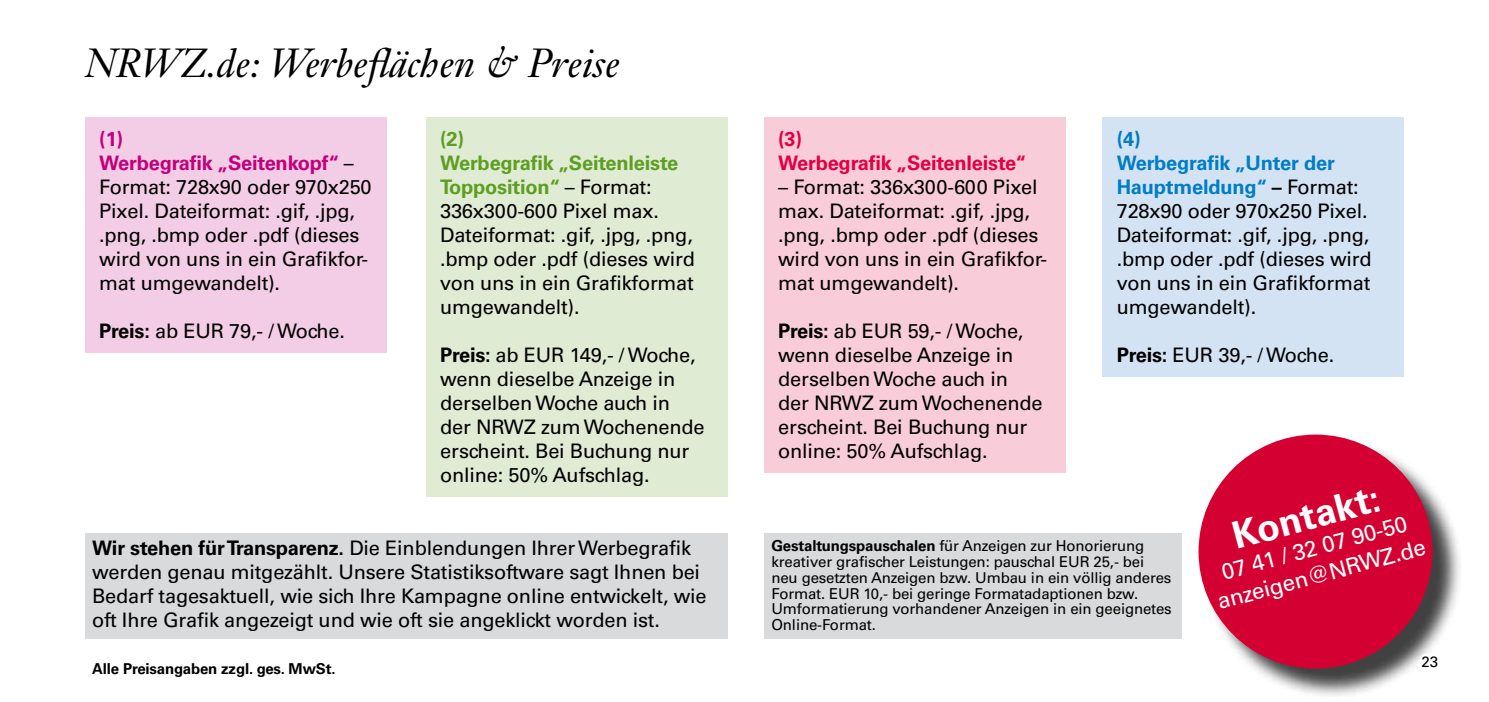
<style>
.page{position:relative;width:1489px;height:702px;background:#fff}
.page>*{position:absolute;margin:0;border:0;box-sizing:border-box;transform-origin:0 0}
.t1{font:italic 40px "Janson Text LT Std";color:#000}
.t2{font:700 37.5px "Univers";color:#fff}
.t3{font:22.5px/27px "Univers";color:#fff;text-align:center}
.t4{font:20px/24px "Univers";letter-spacing:-.01em;color:#000}
.t5{font:700 20px/24px "Univers";letter-spacing:-.01em;color:#e30042}
.t6{font:15px/15.8px "Univers";letter-spacing:-.01em;color:#000}
.t7{font:700 15px "Univers";letter-spacing:-.01em;color:#000}
.s1{font-weight:700;color:#c3007b}
.s2{font-weight:700}
.s3{font-weight:700;color:#5e9e21}
.s4{font-weight:700;color:#007dc4}
</style>
<div class="page">
<div style="left:85px;top:117px;width:301px;height:235px;background:#f3cce5"></div>
<div style="left:426px;top:117px;width:301px;height:379px;background:#dfecd3"></div>
<div style="left:764px;top:117px;width:301px;height:355px;background:#f9ccd9"></div>
<div style="left:1102px;top:117px;width:301px;height:259px;background:#d4e3f3"></div>
<div style="left:85px;top:533px;width:642px;height:105px;background:#d9dadb"></div>
<div style="left:1202px;top:438px;width:261px;height:261px;background:#000;opacity:.75"></div>
<div style="left:1198px;top:434px;width:234px;height:234px;background:#d40032;border-radius:50%"></div>
<svg style="left:1407px;top:651px;width:35px;height:23px"></svg>
<div style="left:764px;top:533px;width:417px;height:105px;background:#d9dadb"></div>
<h1 class="t1" style="left:85px;top:39px;width:536px">NRWZ.de: Werbeflächen &amp; Preise</h1>
<p class="t4" style="left:99px;top:127px;width:274px"><span class="s1">(1)<br>Werbegrafik „Seitenkopf“</span> –<br>Format: 728x90 oder 970x250<br>Pixel. Dateiformat: .gif, .jpg, .png, .bmp oder .pdf (dieses wird von uns in ein Grafikfor&shy;mat umgewandelt).</p>
<p class="t4" style="left:99px;top:319px;width:247px"><span class="s2">Preis:</span> ab EUR 79,- / Woche.</p>
<p class="t4" style="left:440px;top:127px;width:256px"><span class="s3">(2)<br>Werbegrafik „Seitenleiste<br>Topposition“</span> – Format:<br>336x300-600 Pixel max.<br>Dateiformat: .gif, .jpg, .png, .bmp oder .pdf (dieses wird von uns in ein Grafikformat umgewandelt).</p>
<p class="t4" style="left:440px;top:343px;width:266px"><span class="s2">Preis:</span> ab EUR 149,- / Woche, wenn dieselbe Anzeige in derselben Woche auch in der NRWZ zum Wochenende erscheint. Bei Buchung nur online: 50% Aufschlag.</p>
<p class="t4" style="left:92px;top:536px;width:616px"><span class="s2">Wir stehen für Transparenz.</span> Die Einblendungen Ihrer Werbegrafik werden genau mitgezählt. Unsere Statistiksoftware sagt Ihnen bei Bedarf tagesaktuell, wie sich Ihre Kampagne online entwickelt, wie oft Ihre Grafik angezeigt und wie oft sie angeklickt worden ist.</p>
<p class="t7" style="left:92px;top:660px;width:245px">Alle Preisangaben zzgl. ges. MwSt.</p>
<p class="t5" style="left:778px;top:127px;width:250px">(3)<br>Werbegrafik „Seitenleiste“</p>
<p class="t4" style="left:778px;top:175px;width:270px">– Format: 336x300-600 Pixel max. Dateiformat: .gif, .jpg, .png, .bmp oder .pdf (dieses wird von uns in ein Grafikfor&shy;mat umgewandelt).</p>
<p class="t4" style="left:778px;top:319px;width:266px"><span class="s2">Preis:</span> ab EUR 59,- / Woche, wenn dieselbe Anzeige in derselben Woche auch in der NRWZ zum Wochenende erscheint. Bei Buchung nur online: 50% Aufschlag.</p>
<p class="t4" style="left:1116px;top:127px;width:256px"><span class="s4">(4)<br>Werbegrafik „Unter der<br>Hauptmeldung“</span> <span class="s2">–</span> Format:<br>728x90 oder 970x250 Pixel.<br>Dateiformat: .gif, .jpg, .png, .bmp oder .pdf (dieses wird von uns in ein Grafikformat umgewandelt).</p>
<p class="t4" style="left:1116px;top:343px;width:219px"><span class="s2">Preis:</span> EUR 39,- / Woche.</p>
<p class="t6" style="left:771px;top:538px;width:402px"><span class="s2">Gestaltungspauschalen</span> für Anzeigen zur Honorierung kreativer grafischer Leistungen: pauschal EUR 25,- bei neu gesetzten Anzeigen bzw. Umbau in ein völlig anderes Format. EUR 10,- bei geringe Formatadaptionen bzw.<br>Umformatierung vorhandener Anzeigen in ein geeignetes Online-Format.</p>
<h2 class="t2" style="left:1227px;top:515px;width:153px;rotate:-15deg">Kontakt:</h2>
<p class="t3" style="left:1207px;top:562px;width:216px;rotate:-15deg">07 41 / 32 07 90-50 anzeigen@NRWZ.de</p>
<p class="t6" style="left:1421px;top:654px;width:18px">23</p>
</div>
